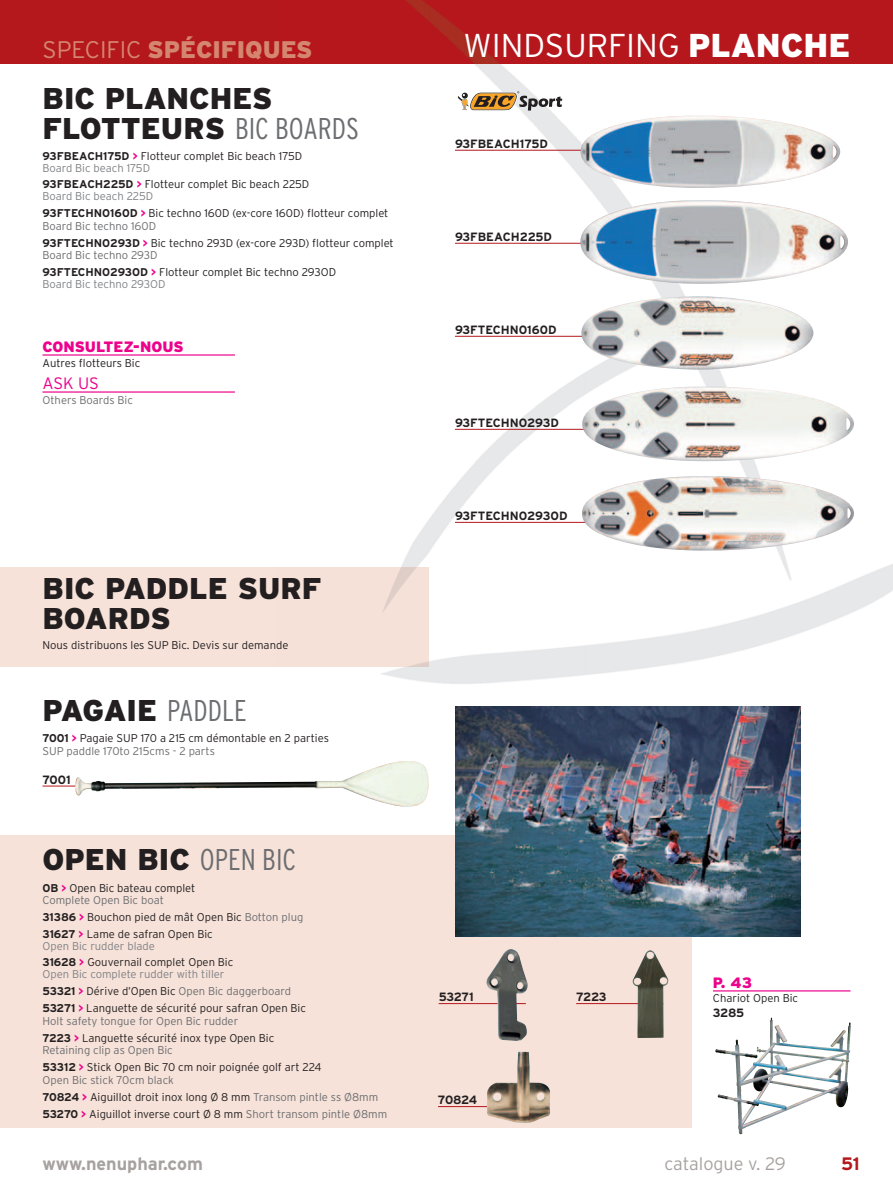
<style>
.page{position:relative;width:893px;height:1191px;background:#fff}
.page>*{position:absolute;margin:0;border:0;box-sizing:border-box;transform-origin:0 0}
.t1{font:300 33px "Interstate";color:#fff}
.t2{font:900 30px/30px "Interstate";color:#231f20}
.t3{font:900 24px "Interstate";color:#d5866e}
.t4{font:700 18px "Interstate";color:#a7a2a0}
.t5{font:300 18px "Interstate";color:#a7a2a0}
.t6{font:700 18px "Interstate";color:#b4181d}
.t7{font:300 16.5px "Interstate";color:#ed028c}
.t8{font:900 15px "Interstate";color:#ed028c}
.t9{font:700 12px "Interstate";color:#231f20}
.t10{font:300 11.25px/12.8px "Interstate";color:#231f20}
.t11{font:300 11.25px/17px "Interstate";color:#6c6d70}
.s1{font-weight:300}
.s2{font-weight:900}
.s3{font-weight:300;font-stretch:condensed;color:#6c6d70}
.s4{font-weight:700}
.s5{font-weight:700;color:#ed028c}
.s6{color:#808285}
.s7{color:#6c6d70}
.s8{font-weight:700;color:#231f20}
.s9{color:#231f20}
</style>
<div class="page">
<div style="left:0;top:835px;width:692px;height:292px;background:#f6e2d9"></div>
<div style="left:0;top:567px;width:428px;height:99px;background:#f6e2d9"></div>
<div style="left:0;top:0;width:893px;height:64px;background:#b4181d"></div>
<img style="left:275px;top:0;width:618px;height:684px">
<img style="left:275px;top:567px;width:153px;height:99px">
<hr style="left:455px;top:150px;width:137px;height:1px;background:#b4181d">
<hr style="left:455px;top:243px;width:137px;height:1px;background:#b4181d">
<hr style="left:455px;top:336px;width:137px;height:1px;background:#b4181d">
<hr style="left:455px;top:429px;width:137px;height:1px;background:#b4181d">
<hr style="left:455px;top:522px;width:137px;height:1px;background:#b4181d">
<hr style="left:439px;top:1003px;width:87px;height:1px;background:#b4181d">
<img style="left:485px;top:949px;width:43px;height:92px">
<hr style="left:576px;top:1003px;width:87px;height:1px;background:#b4181d">
<img style="left:632px;top:950px;width:36px;height:88px">
<hr style="left:438px;top:1106px;width:87px;height:1px;background:#b4181d">
<img style="left:486px;top:1051px;width:64px;height:72px">
<img style="left:580px;top:116px;width:260px;height:72px">
<img style="left:580px;top:200px;width:268px;height:84px">
<img style="left:581px;top:296px;width:232px;height:73px">
<img style="left:582px;top:386px;width:272px;height:75px">
<img style="left:582px;top:476px;width:272px;height:75px">
<img style="left:455px;top:706px;width:346px;height:231px">
<svg style="left:457px;top:91px;width:105px;height:20px"></svg>
<hr style="left:43px;top:354px;width:192px;height:1px;background:#ed028c">
<hr style="left:43px;top:391px;width:192px;height:1px;background:#ed028c">
<hr style="left:43px;top:786px;width:43px;height:1px;background:#b4181d">
<img style="left:75px;top:761px;width:354px;height:45px">
<hr style="left:713px;top:990px;width:137px;height:1px;background:#ed028c">
<img style="left:715px;top:1017px;width:136px;height:117px">
<h3 class="t3" style="left:43px;top:40px;width:272px"><span class="s1">SPECIFIC</span> SPÉCIFIQUES</h3>
<h1 class="t1" style="left:463px;top:33px;width:388px">WINDSURFING <span class="s2">PLANCHE</span></h1>
<h2 class="t2" style="left:43px;top:86px;width:318px">BIC PLANCHES<br>FLOTTEURS <span class="s3">BIC BOARDS</span></h2>
<p class="t10" style="left:43px;top:151px;width:261px;line-height:12px"><span class="s4">93FBEACH175D</span> <span class="s5">&gt;</span> Flotteur complet Bic beach 175D<br><span class="s6">Board Bic beach 175D</span></p>
<p class="t10" style="left:43px;top:179px;width:268px;line-height:12px"><span class="s4">93FBEACH225D</span> <span class="s5">&gt;</span> Flotteur complet Bic beach 225D<br><span class="s6">Board Bic beach 225D</span></p>
<p class="t10" style="left:43px;top:207px;width:347px"><span class="s4">93FTECHNO160D</span> <span class="s5">&gt;</span> Bic techno 160D (ex-core 160D) flotteur complet<br><span class="s7">Board Bic techno 160D</span></p>
<p class="t10" style="left:43px;top:237px;width:353px"><span class="s4">93FTECHNO293D</span> <span class="s5">&gt;</span> Bic techno 293D (ex-core 293D) flotteur complet<br><span class="s7">Board Bic techno 293D</span></p>
<p class="t10" style="left:43px;top:267px;width:295px;line-height:12px"><span class="s4">93FTECHNO293OD</span> <span class="s5">&gt;</span> Flotteur complet Bic techno 293OD<br><span class="s6">Board Bic techno 293OD</span></p>
<h3 class="t8" style="left:43px;top:341px;width:143px">CONSULTEZ-NOUS</h3>
<p class="t10" style="left:43px;top:357px;width:99px">Autres flotteurs Bic</p>
<h3 class="t7" style="left:43px;top:377px;width:58px">ASK US</h3>
<p class="t11" style="left:43px;top:392px;width:92px">Others Boards Bic</p>
<h2 class="t2" style="left:43px;top:575px;width:281px">BIC PADDLE SURF<br>BOARDS</h2>
<p class="t10" style="left:43px;top:639px;width:247px">Nous distribuons les SUP Bic. Devis sur demande</p>
<h2 class="t2" style="left:43px;top:698px;width:206px">PAGAIE <span class="s3">PADDLE</span></h2>
<p class="t10" style="left:43px;top:733px;width:288px"><span class="s4">7001</span> <span class="s5">&gt;</span> Pagaie SUP 170 a 215 cm démontable en 2 parties<br><span class="s7">SUP paddle 170to 215cms - 2 parts</span></p>
<p class="t9" style="left:43px;top:775px;width:30px">7001</p>
<h2 class="t2" style="left:43px;top:847px;width:255px">OPEN BIC <span class="s3">OPEN BIC</span></h2>
<p class="t10" style="left:43px;top:882px;width:154px"><span class="s4">OB</span> <span class="s5">&gt;</span> Open Bic bateau complet<br><span class="s7">Complete Open Bic boat</span></p>
<p class="t10" style="left:43px;top:910px;width:262px;line-height:16.2px"><span class="s4">31386</span> <span class="s5">&gt;</span> Bouchon pied de mât Open Bic <span class="s7">Botton plug<br></span><span class="s4">31627</span> <span class="s5">&gt;</span> Lame de safran Open Bic</p>
<p class="t10" style="left:43px;top:938px;width:192px;line-height:16.2px"><span class="s6">Open Bic rudder blade<br></span><span class="s4">31628</span> <span class="s5">&gt;</span> Gouvernail complet Open Bic</p>
<p class="t10" style="left:43px;top:966px;width:265px;line-height:17px"><span class="s6">Open Bic complete rudder with tiller<br></span><span class="s4">53321</span> <span class="s5">&gt;</span> Dérive d’Open Bic <span class="s7">Open Bic daggerboard<br></span><span class="s4">53271</span> <span class="s5">&gt;</span> Languette de sécurité pour safran Open Bic</p>
<p class="t11" style="left:43px;top:1013px;width:233px">Holt safety tongue for Open Bic rudder<br><span class="s8">7223</span> <span class="s5">&gt;</span> <span class="s9">Languette sécurité inox type Open Bic</span></p>
<p class="t10" style="left:43px;top:1042px;width:280px;line-height:17px"><span class="s7">Retaining clip as Open Bic<br></span><span class="s4">53312</span> <span class="s5">&gt;</span> Stick Open Bic 70 cm noir poignée golf art 224</p>
<p class="t11" style="left:43px;top:1072px;width:346px">Open Bic stick 70cm black<br><span class="s8">70824</span> <span class="s5">&gt;</span> <span class="s9">Aiguillot droit inox long Ø 8 mm</span> Transom pintle ss Ø8mm<br><span class="s8">53270</span> <span class="s5">&gt;</span> <span class="s9">Aiguillot inverse court Ø 8 mm</span> Short transom pintle Ø8mm</p>
<p class="t9" style="left:455px;top:139px;width:94px">93FBEACH175D</p>
<p class="t9" style="left:455px;top:232px;width:99px">93FBEACH225D</p>
<p class="t9" style="left:455px;top:325px;width:103px">93FTECHNO160D</p>
<p class="t9" style="left:455px;top:418px;width:105px">93FTECHNO293D</p>
<p class="t9" style="left:455px;top:511px;width:114px">93FTECHNO293OD</p>
<p class="t9" style="left:439px;top:992px;width:37px">53271</p>
<p class="t9" style="left:576px;top:992px;width:32px">7223</p>
<p class="t9" style="left:438px;top:1095px;width:41px">70824</p>
<h3 class="t8" style="left:713px;top:977px;width:40px">P. 43</h3>
<p class="t10" style="left:713px;top:993px;width:87px">Chariot Open Bic</p>
<p class="t9" style="left:713px;top:1008px;width:33px">3285</p>
<h3 class="t4" style="left:43px;top:1157px;width:162px">www.nenuphar.com</h3>
<h3 class="t5" style="left:664px;top:1157px;width:123px">catalogue v. 29</h3>
<h3 class="t6" style="left:841px;top:1157px;width:20px">51</h3>
</div>
